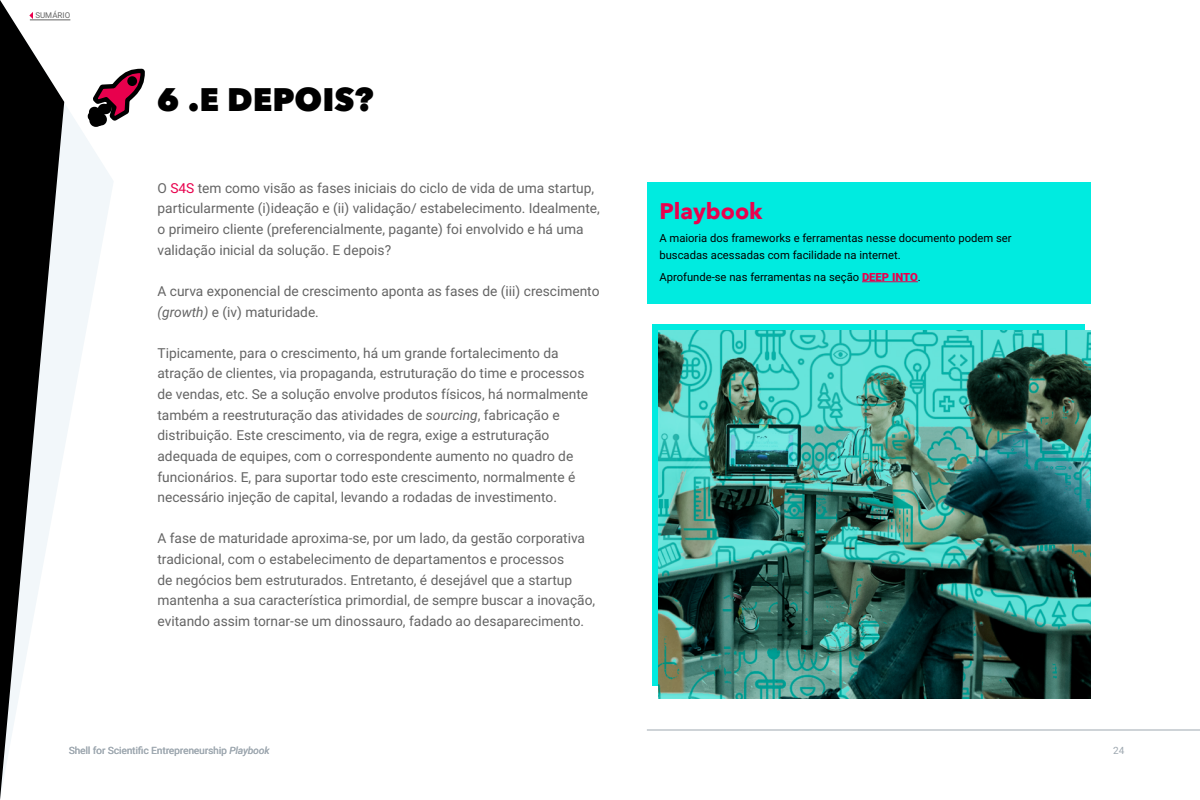
<style>
.page{position:relative;width:1200px;height:800px;background:#fff}
.page>*{position:absolute;margin:0;border:0;box-sizing:border-box;transform-origin:0 0}
.t1{font:800 32.5px "Avenir Next";color:#000}
.t2{font:700 22.5px "Avenir Next";color:#eb004d}
.t3{font:13.75px/20.6px "Roboto";color:#646464}
.t4{font:11.25px/16.9px "Roboto";color:#000}
.t5{font:10px "Roboto";color:#9ea8b0}
.t6{font:8px "Roboto";color:#646464}
.s1{color:#e8004d}
.s2{font-style:italic}
.s3{font-weight:900;color:#e8004d}
</style>
<div class="page">
<svg style="left:64px;top:19px;width:32px;height:429px;fill:#f2f7fa"></svg>
<svg style="left:0;top:0;width:64px;height:800px"></svg>
<svg style="left:29px;top:12px;width:4px;height:7px"></svg>
<hr style="left:30px;top:20px;width:40px;height:1px;background:#646464">
<hr style="left:647px;top:730px;width:553px;height:1px;background:#9ea8b0">
<div style="left:647px;top:182px;width:443px;height:122px;background:#00ebe0"></div>
<hr style="left:862px;top:281px;width:56px;height:1px;background:#e8004d">
<svg style="left:83px;top:67px;width:62px;height:211px"></svg>
<div style="left:652px;top:324px;width:432px;height:362px;background:#00ebe0"></div>
<img style="left:658px;top:330px;width:432px;height:368px">
<p class="t6" style="left:35px;top:10px;width:36px">SUMÁRIO</p>
<h1 class="t1" style="left:157px;top:80px;width:218px">6 .E DEPOIS?</h1>
<p class="t3" style="left:158px;top:177px;width:444px">O <span class="s1">S4S</span> tem como visão as fases iniciais do ciclo de vida de uma startup, particularmente (i)ideação e (ii) validação/ estabelecimento. Idealmente, o primeiro cliente (preferencialmente, pagante) foi envolvido e há uma validação inicial da solução. E depois?</p>
<p class="t3" style="left:158px;top:280px;width:444px">A curva exponencial de crescimento aponta as fases de (iii) crescimento <span class="s2">(growth)</span> e (iv) maturidade.</p>
<p class="t3" style="left:158px;top:342px;width:432px">Tipicamente, para o crescimento, há um grande fortalecimento da atração de clientes, via propaganda, estruturação do time e processos de vendas, etc. Se a solução envolve produtos físicos, há normalmente também a reestruturação das atividades de <span class="s2">sourcing</span>, fabricação e distribuição. Este crescimento, via de regra, exige a estruturação adequada de equipes, com o correspondente aumento no quadro de funcionários. E, para suportar todo este crescimento, normalmente é necessário injeção de capital, levando a rodadas de investimento.</p>
<p class="t3" style="left:158px;top:528px;width:439px">A fase de maturidade aproxima-se, por um lado, da gestão corporativa tradicional, com o estabelecimento de departamentos e processos<br>de negócios bem estruturados. Entretanto, é desejável que a startup mantenha a sua característica primordial, de sempre buscar a inovação, evitando assim tornar-se um dinossauro, fadado ao desaparecimento.</p>
<p class="t5" style="left:69px;top:743px;width:202px">Shell for Scientific Entrepreneurship <span class="s2">Playbook</span></p>
<h2 class="t2" style="left:659px;top:192px;width:105px">Playbook</h2>
<p class="t4" style="left:659px;top:229px;width:354px">A maioria dos frameworks e ferramentas nesse documento podem ser buscadas acessadas com facilidade na internet.</p>
<p class="t4" style="left:659px;top:268px;width:263px">Aprofunde-se nas ferramentas na seção <span class="s3">DEEP INTO</span>.</p>
<p class="t5" style="left:1113px;top:743px;width:13px">24</p>
</div>
